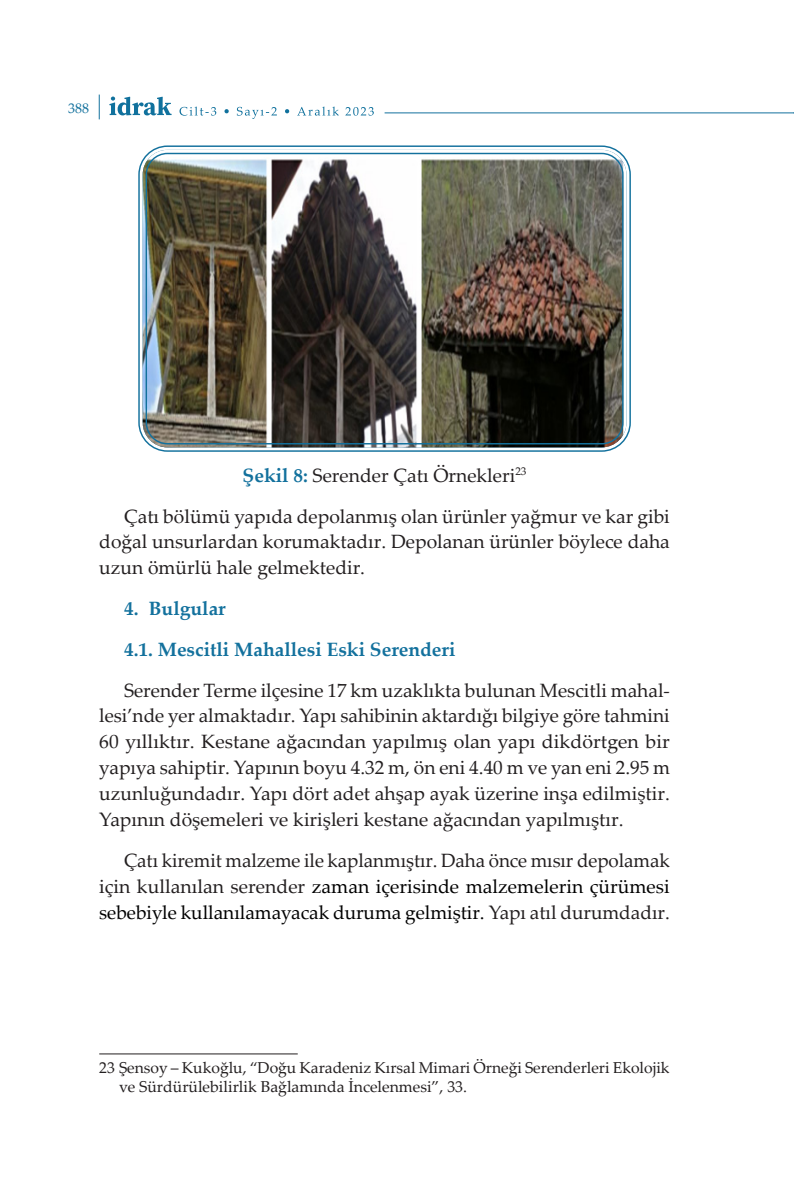
<style>
.page{position:relative;width:794px;height:1191px;background:#fff}
.page>*{position:absolute;margin:0;border:0;box-sizing:border-box;transform-origin:0 0}
.İdrak_Ana_metin{font:19.25px/25.9px "Palatino Linotype";color:#231f20;text-align:justify}
.ara_başlık{font:700 19.25px "Palatino Linotype";color:#13719d}
.dipnot__çift_sayılı{font:15.75px/18.9px "Palatino Linotype";color:#231f20}
.t1{font:14px "Palatino Linotype";color:#13719d}
.s1{font-weight:700;color:#13719d}
.s2{color:#000}
</style>
<div class="page">
<svg style="left:99px;top:95px;width:1px;height:24px"></svg>
<hr style="left:384px;top:112px;width:410px;height:1px;background:#13719d">
<svg style="left:109px;top:97px;width:63px;height:18px"></svg>
<svg style="left:179px;top:107px;width:37px;height:9px"></svg>
<svg style="left:224px;top:109px;width:5px;height:4px"></svg>
<svg style="left:237px;top:107px;width:40px;height:12px"></svg>
<svg style="left:285px;top:109px;width:4px;height:4px"></svg>
<svg style="left:297px;top:107px;width:42px;height:9px"></svg>
<svg style="left:345px;top:107px;width:29px;height:9px"></svg>
<img style="left:143px;top:150px;width:483px;height:297px">
<div style="left:146px;top:153px;width:477px;height:291px;border:1px solid #13719d;border-radius:21px"></div>
<hr style="left:99px;top:1053px;width:199px;height:1px;background:#231f20">
<p class="t1" style="left:68px;top:98px;width:22px">388</p>
<p class="İdrak_Ana_metin" style="left:243px;top:461px;width:285px"><span class="s1">Şekil 8:</span> Serender Çatı Örnekleri<sup>23</sup></p>
<p class="İdrak_Ana_metin" style="left:99px;top:502px;width:572px;text-indent:25px">Çatı bölümü yapıda depolanmış olan ürünler yağmur ve kar gibi doğal unsurlardan korumaktadır. Depolanan ürünler böylece daha uzun ömürlü hale gelmektedir.</p>
<p class="ara_başlık" style="left:124px;top:595px;width:103px">4. Bulgular</p>
<p class="ara_başlık" style="left:124px;top:635px;width:333px">4.1. Mescitli Mahallesi Eski Serenderi</p>
<p class="İdrak_Ana_metin" style="left:99px;top:676px;width:572px;text-indent:25px">Serender Terme ilçesine 17 km uzaklıkta bulunan Mescitli mahal&shy;lesi’nde yer almaktadır. Yapı sahibinin aktardığı bilgiye göre tahmini 60 yıllıktır. Kestane ağacından yapılmış olan yapı dikdörtgen bir yapıya sahiptir. Yapının boyu 4.32 m, ön eni 4.40 m ve yan eni 2.95 m uzunluğundadır. Yapı dört adet ahşap ayak üzerine inşa edilmiştir.<br>Yapının döşemeleri ve kirişleri kestane ağacından yapılmıştır.</p>
<p class="İdrak_Ana_metin" style="left:99px;top:846px;width:572px;text-indent:25px">Çatı kiremit malzeme ile kaplanmıştır. Daha önce mısır depolamak için kullanılan serender <span class="s2">zaman içerisinde malzemelerin çürümesi sebebiyle kullanılamayacak duruma gelmiştir.</span> Yapı atıl durumdadır.</p>
<p class="dipnot__çift_sayılı" style="left:119px;top:1057px;width:552px;text-indent:-20px">23 Şensoy – Kukoğlu, “Doğu Karadeniz Kırsal Mimari Örneği Serenderleri Ekolojik ve Sürdürülebilirlik Bağlamında İncelenmesi”, 33.</p>
</div>
